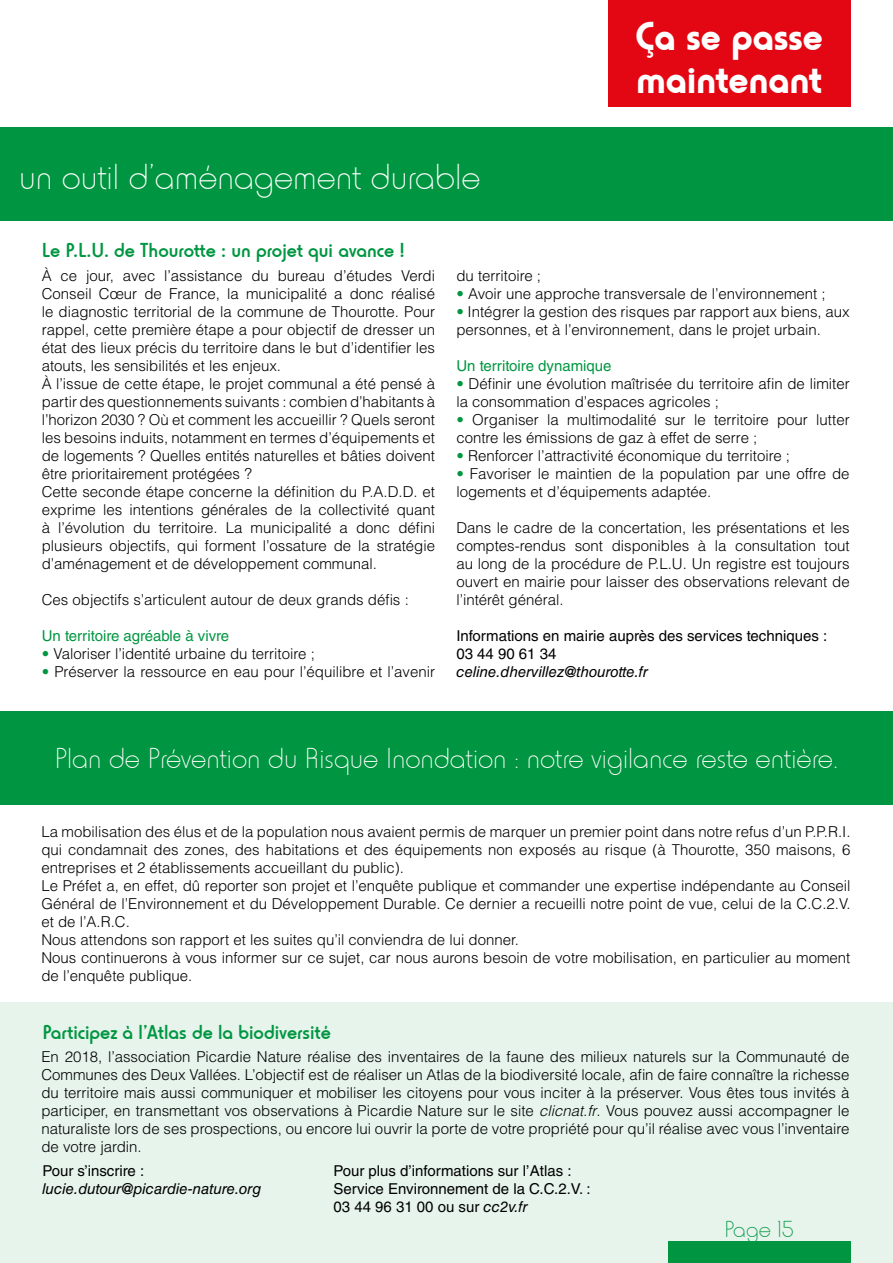
<style>
.page{position:relative;width:893px;height:1263px;background:#fff}
.page>*{position:absolute;margin:0;border:0;box-sizing:border-box;transform-origin:0 0}
.t1{font:700 42px/42px "Horatio D";color:#fff}
.t2{font:37.5px "Horatio D Ligh";color:#fff}
.t3{font:30px "Horatio D Ligh";color:#fff}
.t4{font:24px "Horatio D Ligh";color:#009641}
.t5{font:500 21px "Horatio D";color:#009641}
.t6{font:300 15px/18px "Helvetica LT Std";color:#000}
.t7{font:15px/18px "Helvetica LT Std";color:#000}
.t8{font:italic 15px "Helvetica LT Std";color:#000}
.t9{font:15px "Helvetica LT Std";color:#009641}
.s1{color:#009641}
.s2{font-style:italic}
</style>
<div class="page">
<div style="left:0;top:1002px;width:893px;height:261px;background:#e6f4ec"></div>
<div style="left:668px;top:1242px;width:182px;height:21px;background:#009641"></div>
<div style="left:608px;top:0;width:242px;height:106px;background:#e30613"></div>
<div style="left:0;top:128px;width:893px;height:93px;background:#009641"></div>
<div style="left:0;top:711px;width:893px;height:93px;background:#009641"></div>
<h2 class="t2" style="left:19px;top:156px;width:463px">un outil d’aménagement durable</h2>
<h3 class="t5" style="left:42px;top:238px;width:365px">Le P.L.U. de Thourotte : un projet qui avance !</h3>
<h1 class="t1" style="left:636px;top:16px;width:189px">Ça se passe maintenant</h1>
<p class="t6" style="left:42px;top:266px;width:395px">À ce jour, avec l’assistance du bureau d’études Verdi Conseil Cœur de France, la municipalité a donc réalisé le diagnostic territorial de la commune de Thourotte. Pour rappel, cette première étape a pour objectif de dresser un état des lieux précis du territoire dans le but d’identifier les atouts, les sensibilités et les enjeux.<br>À l’issue de cette étape, le projet communal a été pensé à partir des questionnements suivants : combien d’habitants à l’horizon 2030 ? Où et comment les accueillir ? Quels seront les besoins induits, notamment en termes d’équipements et de logements ? Quelles entités naturelles et bâties doivent être prioritairement protégées ?<br>Cette seconde étape concerne la définition du P.A.D.D. et exprime les intentions générales de la collectivité quant à l’évolution du territoire. La municipalité a donc défini plusieurs objectifs, qui forment l’ossature de la stratégie d’aménagement et de développement communal.</p>
<p class="t6" style="left:42px;top:590px;width:369px">Ces objectifs s’articulent autour de deux grands défis :</p>
<p class="t9" style="left:42px;top:627px;width:189px">Un territoire agréable à vivre</p>
<p class="t6" style="left:42px;top:644px;width:275px"><span class="s1">•</span> Valoriser l’identité urbaine du territoire ;</p>
<p class="t6" style="left:42px;top:662px;width:395px"><span class="s1">•</span> Préserver la ressource en eau pour l’équilibre et l’avenir</p>
<p class="t6" style="left:456px;top:266px;width:86px">du territoire ;</p>
<p class="t6" style="left:456px;top:284px;width:371px"><span class="s1">•</span> Avoir une approche transversale de l’environnement ;</p>
<p class="t6" style="left:456px;top:302px;width:395px"><span class="s1">•</span> Intégrer la gestion des risques par rapport aux biens, aux personnes, et à l’environnement, dans le projet urbain.</p>
<p class="t9" style="left:456px;top:357px;width:157px">Un territoire dynamique</p>
<p class="t6" style="left:456px;top:374px;width:395px"><span class="s1">•</span> Définir une évolution maîtrisée du territoire afin de limiter la consommation d’espaces agricoles ;</p>
<p class="t6" style="left:456px;top:410px;width:395px"><span class="s1">•</span> Organiser la multimodalité sur le territoire pour lutter contre les émissions de gaz à effet de serre ;</p>
<p class="t6" style="left:456px;top:446px;width:335px"><span class="s1">•</span> Renforcer l’attractivité économique du territoire ;</p>
<p class="t6" style="left:456px;top:464px;width:395px"><span class="s1">•</span> Favoriser le maintien de la population par une offre de logements et d’équipements adaptée.</p>
<p class="t6" style="left:456px;top:518px;width:395px;text-align:justify">Dans le cadre de la concertation, les présentations et les comptes-rendus sont disponibles à la consultation tout au long de la procédure de P.L.U. Un registre est toujours ouvert en mairie pour laisser des observations relevant de l’intérêt général.</p>
<p class="t7" style="left:456px;top:626px;width:372px">Informations en mairie auprès des services techniques :<br>03 44 90 61 34</p>
<p class="t8" style="left:456px;top:663px;width:193px">celine.dhervillez@thourotte.fr</p>
<h3 class="t3" style="left:55px;top:742px;width:785px">Plan de Prévention du Risque Inondation : notre vigilance reste entière.</h3>
<p class="t6" style="left:41px;top:822px;width:811px">La mobilisation des élus et de la population nous avaient permis de marquer un premier point dans notre refus d’un P.P.R.I. qui condamnait des zones, des habitations et des équipements non exposés au risque (à Thourotte, 350 maisons, 6 entreprises et 2 établissements accueillant du public).<br>Le Préfet a, en effet, dû reporter son projet et l’enquête publique et commander une expertise indépendante au Conseil Général de l’Environnement et du Développement Durable. Ce dernier a recueilli notre point de vue, celui de la C.C.2.V. et de l’A.R.C.<br>Nous attendons son rapport et les suites qu’il conviendra de lui donner.<br>Nous continuerons à vous informer sur ce sujet, car nous aurons besoin de votre mobilisation, en particulier au moment de l’enquête publique.</p>
<h3 class="t5" style="left:43px;top:1020px;width:290px">Participez à l’Atlas de la biodiversité</h3>
<p class="t6" style="left:41px;top:1048px;width:809px;text-align:justify">En 2018, l’association Picardie Nature réalise des inventaires de la faune des milieux naturels sur la Communauté de Communes des Deux Vallées. L’objectif est de réaliser un Atlas de la biodiversité locale, afin de faire connaître la richesse du territoire mais aussi communiquer et mobiliser les citoyens pour vous inciter à la préserver. Vous êtes tous invités à participer, en transmettant vos observations à Picardie Nature sur le site <span class="s2">clicnat.fr</span>. Vous pouvez aussi accompagner le naturaliste lors de ses prospections, ou encore lui ouvrir la porte de votre propriété pour qu’il réalise avec vous l’inventaire de votre jardin.</p>
<p class="t7" style="left:43px;top:1161px;width:103px">Pour s’inscrire :</p>
<p class="t8" style="left:43px;top:1180px;width:220px">lucie.dutour@picardie-nature.org</p>
<p class="t7" style="left:333px;top:1161px;width:259px">Pour plus d’informations sur l’Atlas :<br>Service Environnement de la C.C.2.V. :<br>03 44 96 31 00 ou sur <span class="s2">cc2v.fr</span></p>
<h3 class="t4" style="left:724px;top:1216px;width:71px">Page 15</h3>
</div>
